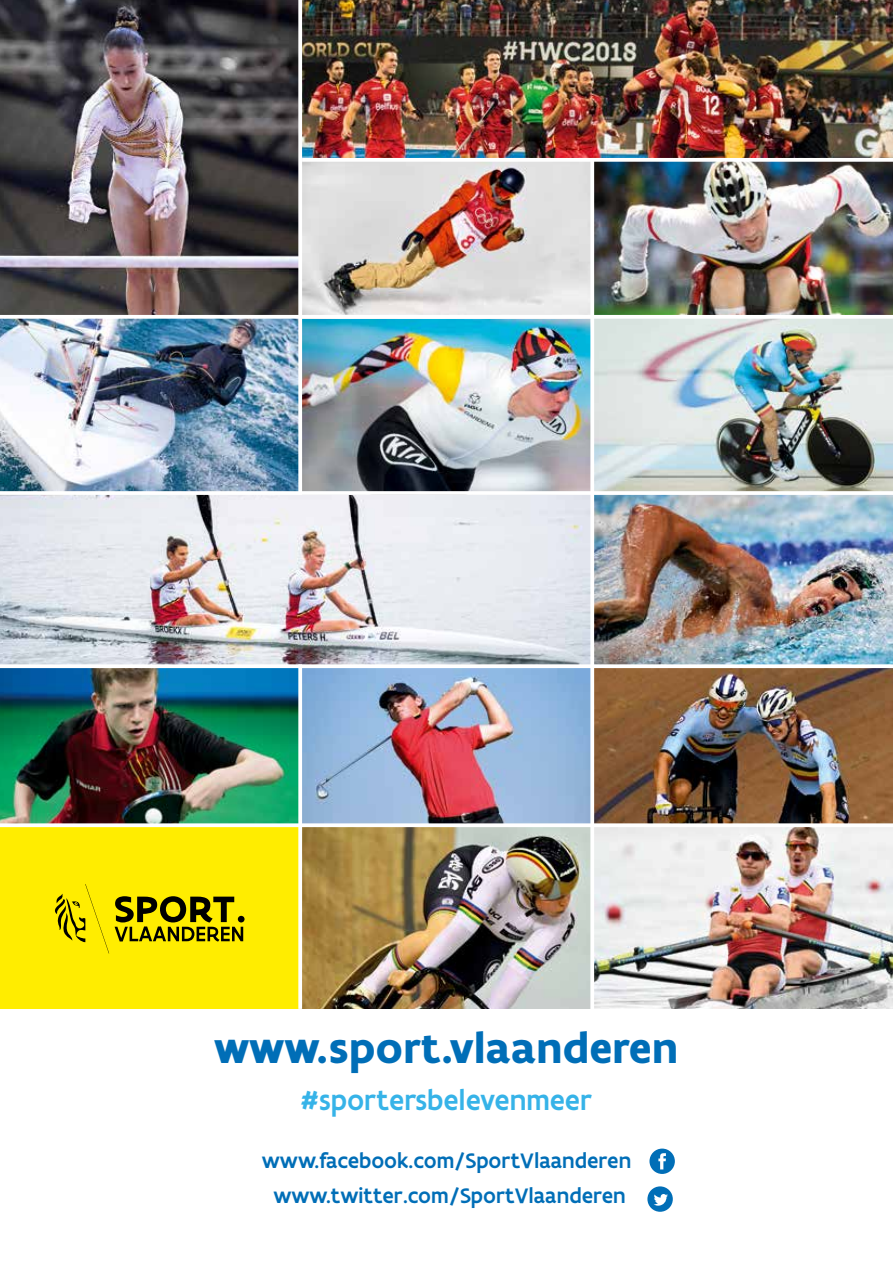
<style>
.page{position:relative;width:893px;height:1263px;background:#fff}
.page>*{position:absolute;margin:0;border:0;box-sizing:border-box;transform-origin:0 0}
.t1{font:700 45px "Flanders Art Sans";color:#006eb7}
.t2{font:500 30px "Flanders Art Sans";color:#36b3e8}
.t3{font:500 22.5px/34.5px "Flanders Art Sans";color:#006eb7;text-align:center}
</style>
<div class="page">
<img style="left:0;top:0;width:298px;height:491px">
<img style="left:302px;top:0;width:591px;height:158px">
<img style="left:302px;top:162px;width:591px;height:153px">
<img style="left:594px;top:495px;width:299px;height:169px">
<img style="left:594px;top:319px;width:299px;height:172px">
<svg style="left:649px;top:1148px;width:26px;height:26px"></svg>
<svg style="left:647px;top:1186px;width:26px;height:26px"></svg>
<img style="left:0;top:495px;width:590px;height:169px">
<img style="left:302px;top:320px;width:288px;height:171px">
<img style="left:0;top:668px;width:893px;height:155px">
<img style="left:302px;top:827px;width:591px;height:182px">
<div style="left:0;top:827px;width:300px;height:182px;background:#ffed00"></div>
<svg style="left:54px;top:884px;width:55px;height:69px"></svg>
<svg style="left:115px;top:896px;width:130px;height:45px"></svg>
<hr style="left:0;top:315px;width:893px;height:4px;background:#fff">
<svg style="left:0;top:491px;width:893px;height:4px"></svg>
<svg style="left:0;top:664px;width:893px;height:1px"></svg>
<svg style="left:0;top:823px;width:893px;height:1px"></svg>
<svg style="left:298px;top:0;width:4px;height:495px"></svg>
<svg style="left:590px;top:162px;width:4px;height:847px"></svg>
<svg style="left:298px;top:664px;width:4px;height:345px"></svg>
<h1 class="t1" style="left:214px;top:1020px;width:466px">www.sport.vlaanderen</h1>
<h2 class="t2" style="left:300px;top:1081px;width:293px">#sportersbelevenmeer</h2>
<p class="t3" style="left:262px;top:1144px;width:371px">www.facebook.com/SportVlaanderen www.twitter.com/SportVlaanderen</p>
</div>
